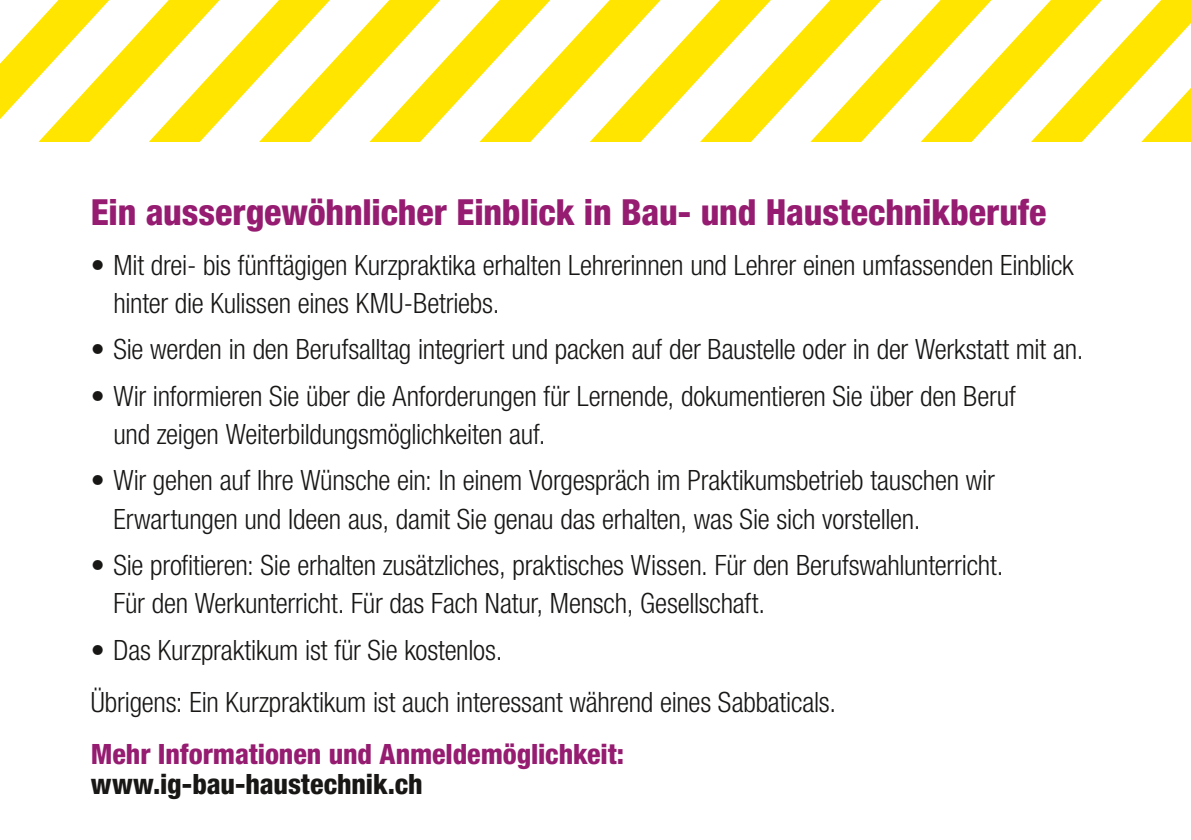
<style>
.page{position:relative;width:1191px;height:840px;background:#fff}
.page>*{position:absolute;margin:0;border:0;box-sizing:border-box;transform-origin:0 0}
.t1{font:800 condensed 36px "Helvetica Neue LT Std";letter-spacing:-.005em;color:#951c70}
.t2{font:300 condensed 28px/38px "Helvetica Neue LT Std";letter-spacing:-.01em;color:#181716}
.t3{font:800 condensed 28px "Helvetica Neue LT Std";letter-spacing:-.005em;color:#951c70}
.t4{font:800 condensed 28px "Helvetica Neue LT Std";letter-spacing:-.005em;color:#181716}
</style>
<div class="page">
<svg style="left:715px;top:0;width:476px;height:142px"></svg>
<svg style="left:0;top:0;width:715px;height:142px"></svg>
<p class="t1" style="left:91px;top:190px;width:957px">Ein aussergewöhnlicher Einblick in Bau- und Haustechnikberufe</p>
<p class="t2" style="left:113px;top:245px;width:961px;text-indent:-23px">• Mit drei- bis fünftägigen Kurzpraktika erhalten Lehrerinnen und Lehrer einen umfassenden Einblick hinter die Kulissen eines KMU-Betriebs.</p>
<p class="t2" style="left:91px;top:330px;width:994px">• Sie werden in den Berufsalltag integriert und packen auf der Baustelle oder in der Werkstatt mit an.</p>
<p class="t2" style="left:113px;top:376px;width:904px;text-indent:-23px">• Wir informieren Sie über die Anforderungen für Lernende, dokumentieren Sie über den Beruf und zeigen Weiterbildungsmöglichkeiten auf.</p>
<p class="t2" style="left:113px;top:461px;width:883px;text-indent:-23px">• Wir gehen auf Ihre Wünsche ein: In einem Vorgespräch im Praktikumsbetrieb tauschen wir<br>Erwartungen und Ideen aus, damit Sie genau das erhalten, was Sie sich vorstellen.</p>
<p class="t2" style="left:113px;top:545px;width:891px;text-indent:-23px">• Sie profitieren: Sie erhalten zusätzliches, praktisches Wissen. Für den Berufswahlunterricht.<br>Für den Werkunterricht. Für das Fach Natur, Mensch, Gesellschaft.</p>
<p class="t2" style="left:91px;top:623px;width:747px;line-height:52px">• Das Kurzpraktikum ist für Sie kostenlos.<br>Übrigens: Ein Kurzpraktikum ist auch interessant während eines Sabbaticals.</p>
<p class="t3" style="left:91px;top:736px;width:535px">Mehr Informationen und Anmeldemöglichkeit:</p>
<p class="t4" style="left:91px;top:766px;width:333px">www.ig-bau-haustechnik.ch</p>
</div>
